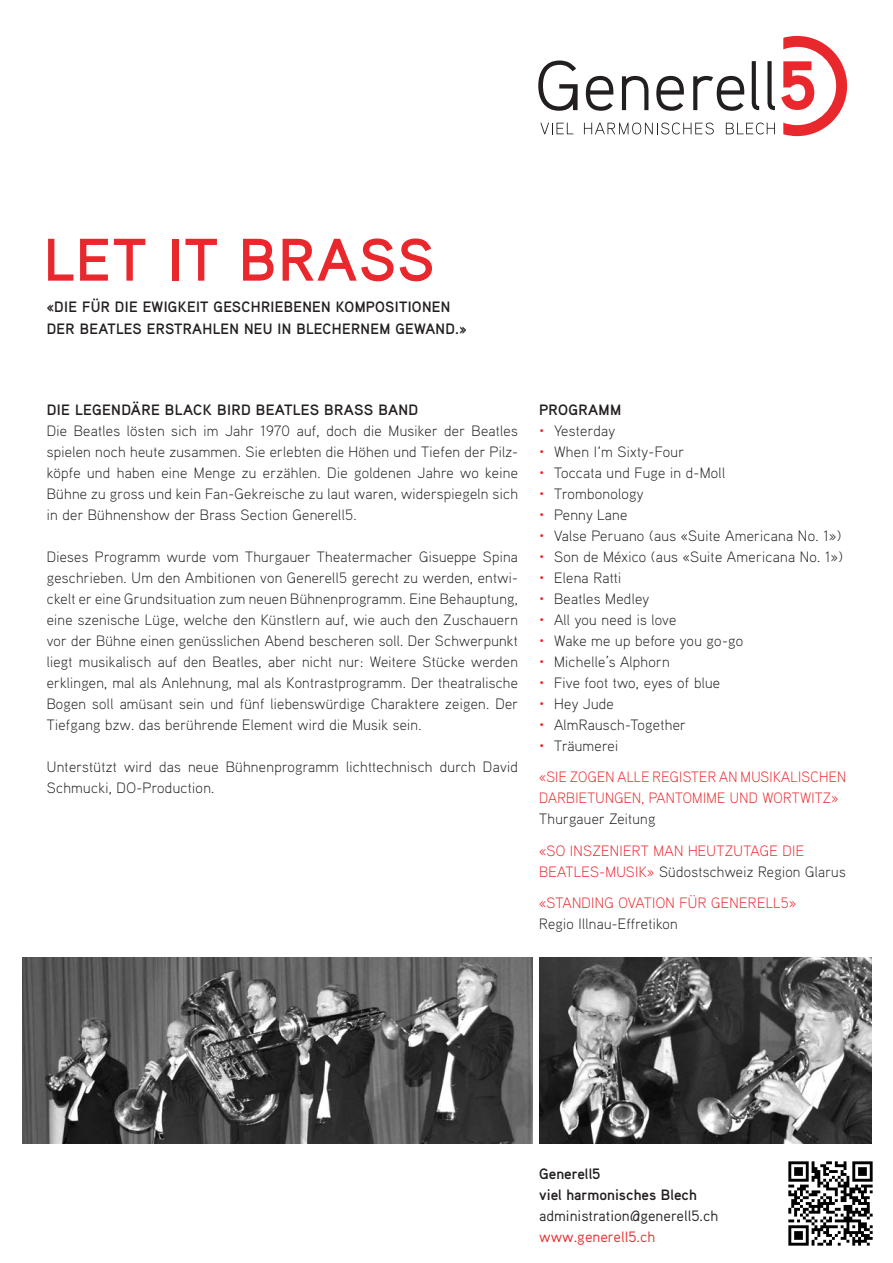
<style>
.page{position:relative;width:893px;height:1263px;background:#fff}
.page>*{position:absolute;margin:0;border:0;box-sizing:border-box;transform-origin:0 0}
.t1{font:700 60px "Aaux Pro";letter-spacing:.02em;color:#e9282d}
.t2{font:300 15px/21px "Aaux Pro";letter-spacing:.02em;color:#231f20;text-align:justify}
.t3{font:300 15px/21px "Aaux Pro";letter-spacing:.02em;color:#e9282d}
.t4{font:700 15px/21px "Aaux Pro";letter-spacing:.02em;color:#231f20}
.t5{font:700 15px/21px "Aaux Pro";color:#231f20}
.t6{font:15px "Aaux Pro";color:#231f20}
.t7{font:15px "Aaux Pro";color:#e9282d}
.s1{color:#231f20}
</style>
<div class="page">
<svg style="left:781px;top:36px;width:66px;height:100px"></svg>
<svg style="left:540px;top:123px;width:33px;height:11px"></svg>
<svg style="left:584px;top:123px;width:130px;height:11px"></svg>
<svg style="left:726px;top:123px;width:49px;height:11px"></svg>
<svg style="left:538px;top:61px;width:40px;height:50px"></svg>
<svg style="left:586px;top:76px;width:27px;height:35px"></svg>
<svg style="left:622px;top:76px;width:26px;height:34px"></svg>
<svg style="left:656px;top:76px;width:28px;height:35px"></svg>
<svg style="left:693px;top:76px;width:51px;height:35px"></svg>
<svg style="left:752px;top:61px;width:7px;height:49px"></svg>
<svg style="left:767px;top:61px;width:8px;height:49px"></svg>
<img style="left:788px;top:1161px;width:85px;height:85px">
<img style="left:22px;top:957px;width:511px;height:186px">
<img style="left:539px;top:957px;width:333px;height:186px">
<h1 class="t1" style="left:44px;top:221px;width:393px">LET IT BRASS</h1>
<p class="t4" style="left:47px;top:296px;width:421px">«DIE FÜR DIE EWIGKEIT GESCHRIEBENEN KOMPOSITIONEN<br>DER BEATLES ERSTRAHLEN NEU IN BLECHERNEM GEWAND.»</p>
<p class="t4" style="left:47px;top:398px;width:373px">DIE LEGENDÄRE BLACK BIRD BEATLES BRASS BAND</p>
<p class="t2" style="left:47px;top:419px;width:473px">Die Beatles lösten sich im Jahr 1970 auf, doch die Musiker der Beatles spielen noch heute zusammen. Sie erlebten die Höhen und Tiefen der Pilz&shy;köpfe und haben eine Menge zu erzählen. Die goldenen Jahre wo keine Bühne zu gross und kein Fan-Gekreische zu laut waren, widerspiegeln sich in der Bühnenshow der Brass Section Generell5.</p>
<p class="t2" style="left:47px;top:545px;width:473px">Dieses Programm wurde vom Thurgauer Theatermacher Gisueppe Spina geschrieben. Um den Ambitionen von Generell5 gerecht zu werden, entwi&shy;ckelt er eine Grundsituation zum neuen Bühnenprogramm. Eine Behauptung, eine szenische Lüge, welche den Künstlern auf, wie auch den Zuschauern vor der Bühne einen genüsslichen Abend bescheren soll. Der Schwerpunkt liegt musikalisch auf den Beatles, aber nicht nur: Weitere Stücke werden erklingen, mal als Anlehnung, mal als Kontrastprogramm. Der theatralische Bogen soll amüsant sein und fünf liebenswürdige Charaktere zeigen. Der Tiefgang bzw. das berührende Element wird die Musik sein.</p>
<p class="t2" style="left:47px;top:755px;width:473px">Unterstützt wird das neue Bühnenprogramm lichttechnisch durch David<br>Schmucki, DO-Production.</p>
<p class="t4" style="left:539px;top:398px;width:84px">PROGRAMM</p>
<p class="t2" style="left:554px;top:419px;width:290px;text-align:left">Yesterday<br>When I‘m Sixty-Four<br>Toccata und Fuge in d-Moll<br>Trombonology<br>Penny Lane<br>Valse Peruano (aus «Suite Americana No. 1»)<br>Son de México (aus «Suite Americana No. 1»)<br>Elena Ratti<br>Beatles Medley<br>All you need is love<br>Wake me up before you go-go<br>Michelle’s Alphorn<br>Five foot two, eyes of blue<br>Hey Jude<br>AlmRausch-Together<br>Träumerei</p>
<p class="t3" style="left:539px;top:766px;width:309px">«SIE ZOGEN ALLE REGISTER AN MUSIKALISCHEN<br>DARBIETUNGEN, PANTOMIME UND WORTWITZ»</p>
<p class="t2" style="left:539px;top:808px;width:118px">Thurgauer Zeitung</p>
<p class="t3" style="left:539px;top:839px;width:308px">«SO INSZENIERT MAN HEUTZUTAGE DIE<br>BEATLES-MUSIK» <span class="s1">Südostschweiz Region Glarus</span></p>
<p class="t3" style="left:539px;top:892px;width:258px">«STANDING OVATION FÜR GENERELL5»</p>
<p class="t2" style="left:539px;top:913px;width:140px">Regio Illnau-Effretikon</p>
<p class="t5" style="left:539px;top:1163px;width:159px">Generell5<br>viel harmonisches Blech</p>
<p class="t6" style="left:539px;top:1207px;width:181px">administration@generell5.ch</p>
<p class="t7" style="left:539px;top:1228px;width:118px">www.generell5.ch</p>
</div>
